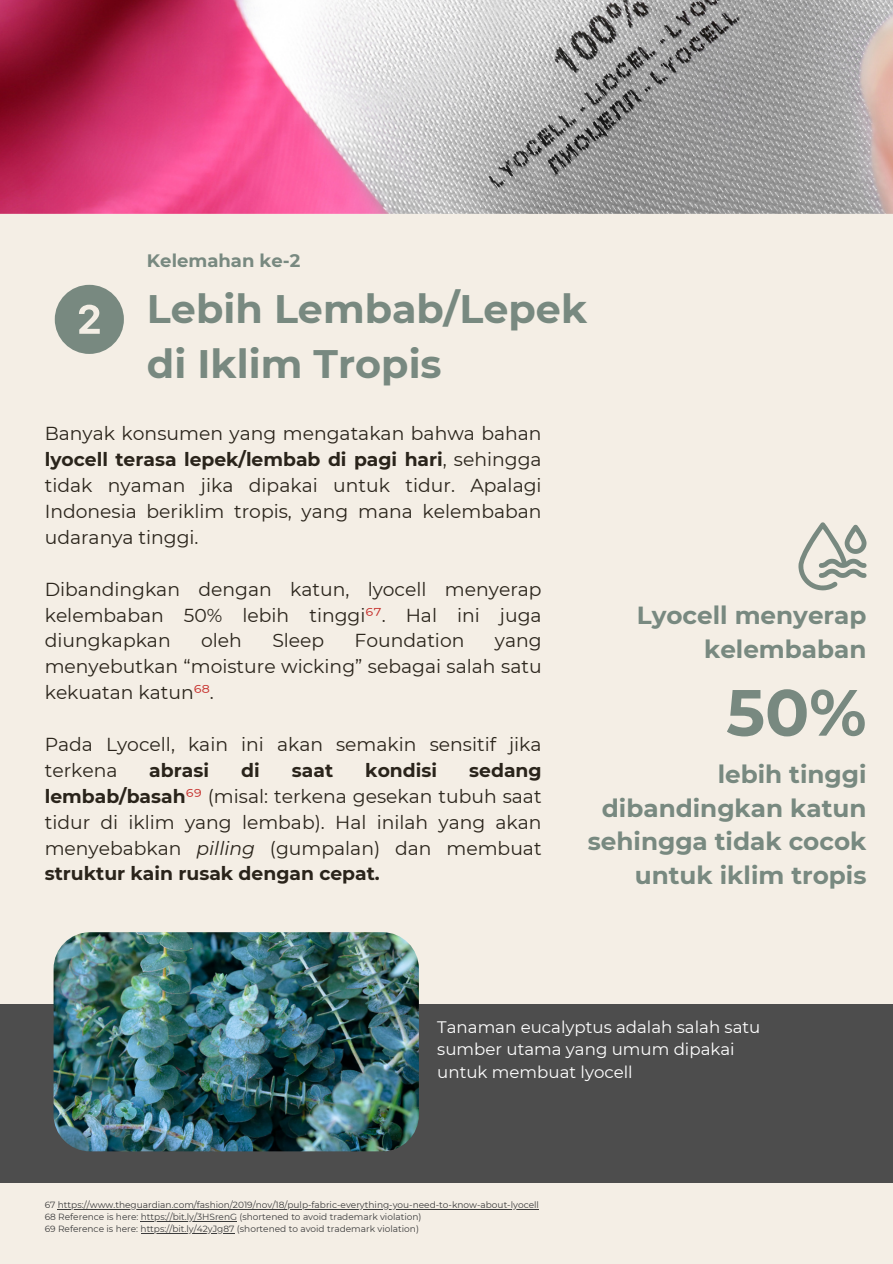
<style>
.page{position:relative;width:893px;height:1264px;background:#fff}
.page>*{position:absolute;margin:0;border:0;box-sizing:border-box;transform-origin:0 0}
.t1{font:700 65.25px "Montserrat";color:#788980}
.t2{font:700 39.75px/55.2px "Montserrat";color:#788980}
.t3{font:700 24.75px/33.8px "Montserrat";color:#788980;text-align:right}
.t4{font:18.75px/25.8px "Montserrat";color:#2a241b;text-align:justify}
.t5{font:700 18.75px "Montserrat";color:#2a241b}
.t6{font:700 18px "Montserrat";color:#788980}
.t7{font:16.65px/22.5px "Montserrat";color:#fff}
.t8{font:9px/12px "Montserrat";color:#3b3b3b}
.s1{font-weight:700}
.s2{color:#c6302c}
.s3{font-style:italic}
</style>
<div class="page">
<div style="left:0;top:0;width:892px;height:1263px;background:#f4eee5"></div>
<div style="left:0;top:1004px;width:892px;height:178px;background:#4d4d4d"></div>
<img style="left:0;top:0;width:892px;height:214px">
<img style="left:54px;top:932px;width:365px;height:219px;border-radius:37px">
<svg style="left:55px;top:285px;width:68px;height:68px"></svg>
<svg style="left:798px;top:522px;width:67px;height:68px"></svg>
<hr style="left:58px;top:1208px;width:481px;height:1px;background:#3b3b3b">
<hr style="left:141px;top:1220px;width:96px;height:1px;background:#3b3b3b">
<hr style="left:140px;top:1232px;width:94px;height:1px;background:#3b3b3b">
<p class="t6" style="left:147px;top:249px;width:155px">Kelemahan ke-2</p>
<h2 class="t2" style="left:147px;top:280px;width:441px">Lebih Lembab/Lepek di Iklim Tropis</h2>
<p class="t4" style="left:45px;top:420px;width:498px">Banyak konsumen yang mengatakan bahwa bahan <span class="s1">lyocell terasa lepek/lembab di pagi hari</span>, sehingga tidak nyaman jika dipakai untuk tidur. Apalagi Indonesia beriklim tropis, yang mana kelembaban udaranya tinggi.</p>
<p class="t4" style="left:45px;top:576px;width:498px">Dibandingkan dengan katun, lyocell menyerap kelembaban 50% lebih tinggi<span class="s2">⁶⁷</span>. Hal ini juga diungkapkan</p>
<p class="t4" style="left:201px;top:627px;width:42px">oleh</p>
<p class="t4" style="left:272px;top:627px;width:53px">Sleep</p>
<p class="t4" style="left:354px;top:627px;width:111px">Foundation</p>
<p class="t4" style="left:45px;top:627px;width:498px;text-indent:450px">yang menyebutkan “moisture wicking” sebagai salah satu kekuatan katun<span class="s2">⁶⁸</span>.</p>
<p class="t4" style="left:45px;top:731px;width:498px">Pada Lyocell, kain ini akan semakin sensitif jika terkena</p>
<p class="t5" style="left:149px;top:758px;width:61px">abrasi</p>
<p class="t5" style="left:241px;top:758px;width:20px">di</p>
<p class="t5" style="left:292px;top:758px;width:43px">saat</p>
<p class="t5" style="left:365px;top:758px;width:73px">kondisi</p>
<p class="t4" style="left:45px;top:757px;width:498px;text-indent:424px"><span class="s1">sedang lembab/basah</span><span class="s2">⁶⁹</span> (misal: terkena gesekan tubuh saat tidur di iklim yang lembab). Hal inilah yang akan menyebabkan <span class="s3">pilling</span> (gumpalan) dan membuat <span class="s1">struktur kain rusak dengan cepat.</span></p>
<h3 class="t3" style="left:636px;top:598px;width:231px">Lyocell menyerap kelembaban</h3>
<h1 class="t1" style="left:726px;top:672px;width:142px">50%</h1>
<h3 class="t3" style="left:587px;top:757px;width:280px">lebih tinggi dibandingkan katun sehingga tidak cocok untuk iklim tropis</h3>
<p class="t7" style="left:437px;top:1015px;width:324px">Tanaman eucalyptus adalah salah satu sumber utama yang umum dipakai untuk membuat lyocell</p>
<p class="t8" style="left:45px;top:1198px;width:496px">67 https://www.theguardian.com/fashion/2019/nov/18/pulp-fabric-everything-you-need-to-know-about-lyocell<br>68 Reference is here: https://bit.ly/3HSrenG (shortened to avoid trademark violation)<br>69 Reference is here: https://bit.ly/42yJg87 (shortened to avoid trademark violation)</p>
</div>
